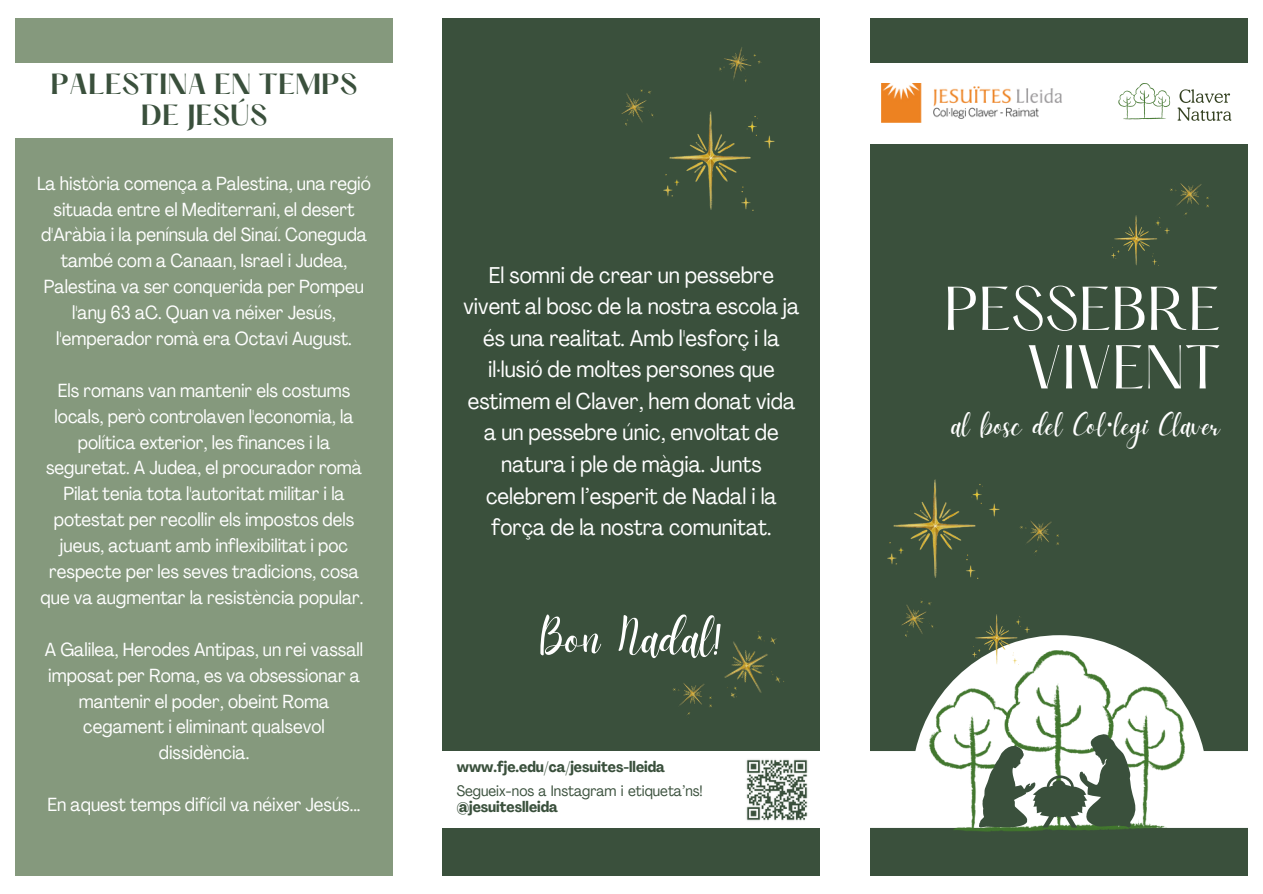
<style>
.page{position:relative;width:1263px;height:894px;background:#fff}
.page>*{position:absolute;margin:0;border:0;box-sizing:border-box;transform-origin:0 0}
.t1{font:54px/58.5px "Hatton";color:#fff;text-align:right}
.t2{font:51px "Daydream";color:#fff}
.t3{font:30px "Daydream";color:#fff}
.t4{font:600 25.5px/30.3px "Hatton";color:#3a503c;text-align:center}
.t5{font:condensed 22.5px/31.5px "Agrandir";color:#fff;text-align:center}
.t6{font:condensed 18.75px/25.8px "Agrandir";color:#fff;text-align:center}
.t7{font:condensed 15px/16.8px "Agrandir";color:#3a503c}
.t8{font:700 condensed 15px "Agrandir";color:#3a503c}
.s1{font-weight:700}
.s2{font-family:"Noto Sans"}
</style>
<div class="page">
<div style="left:16px;top:18px;width:377px;height:857px;background:#85997d"></div>
<div style="left:4px;top:63px;width:392px;height:74px;background:#fff"></div>
<div style="left:870px;top:18px;width:377px;height:857px;background:#3a503c"></div>
<svg style="left:870px;top:635px;width:378px;height:192px"></svg>
<div style="left:443px;top:18px;width:377px;height:857px;background:#3a503c"></div>
<img style="left:663px;top:112px;width:112px;height:99px">
<img style="left:621px;top:89px;width:33px;height:37px">
<img style="left:719px;top:47px;width:43px;height:35px">
<img style="left:724px;top:631px;width:60px;height:67px">
<img style="left:672px;top:683px;width:40px;height:32px">
<div style="left:436px;top:751px;width:418px;height:76px;background:#fff"></div>
<img style="left:746px;top:759px;width:62px;height:62px">
<div style="left:858px;top:63px;width:391px;height:80px;background:#fff"></div>
<img style="left:1118px;top:84px;width:53px;height:36px">
<img style="left:882px;top:83px;width:180px;height:40px">
<img style="left:1177px;top:89px;width:54px;height:32px">
<img style="left:888px;top:479px;width:111px;height:99px">
<img style="left:892px;top:601px;width:51px;height:41px">
<img style="left:1019px;top:520px;width:40px;height:33px">
<img style="left:913px;top:650px;width:291px;height:182px">
<svg style="left:979px;top:730px;width:159px;height:97px"></svg>
<img style="left:972px;top:614px;width:58px;height:50px">
<img style="left:1170px;top:183px;width:39px;height:32px">
<img style="left:1112px;top:215px;width:57px;height:51px">
<h4 class="t4" style="left:51px;top:72px;width:308px">PALESTINA EN TEMPS<br>DE JESÚS</h4>
<h6 class="t6" style="left:37px;top:172px;width:335px">La història comença a Palestina, una regió situada entre el Mediterrani, el desert d'Aràbia i la península del Sinaí. Coneguda també com a Canaan, Israel i Judea, Palestina va ser conquerida per Pompeu l'any 63 aC. Quan va néixer Jesús, l'emperador romà era Octavi August.</h6>
<h6 class="t6" style="left:40px;top:379px;width:324px">Els romans van mantenir els costums locals, però controlaven l'economia, la política exterior, les finances i la seguretat. A Judea, el procurador romà Pilat tenia tota l'autoritat militar i la potestat per recollir els impostos dels jueus, actuant amb inflexibilitat i poc respecte per les seves tradicions, cosa que va augmentar la resistència popular.</h6>
<h6 class="t6" style="left:45px;top:638px;width:320px">A Galilea, Herodes Antipas, un rei vassall imposat per Roma, es va obsessionar a mantenir el poder, obeint Roma cegament i eliminant qualsevol dissidència.</h6>
<h6 class="t6" style="left:48px;top:793px;width:315px">En aquest temps difícil va néixer Jesús...</h6>
<p class="t5" style="left:464px;top:261px;width:337px">El somni de crear un pessebre vivent al bosc de la nostra escola ja és una realitat. Amb l'esforç i la il·lusió de moltes persones que estimem el Claver, hem donat vida a un pessebre únic, envoltat de natura i ple de màgia. Junts celebrem l’esperit de Nadal i la força de la nostra comunitat.</p>
<p class="t2" style="left:540px;top:608px;width:184px">Bon Nadal!</p>
<p class="t8" style="left:457px;top:760px;width:210px">www.fje.edu/ca/jesuites-lleida</p>
<h5 class="t7" style="left:457px;top:783px;width:247px">Segueix-nos a Instagram i etiqueta’ns! <span class="s1">@jesuiteslleida</span></h5>
<h2 class="t1" style="left:944px;top:285px;width:278px">PESSEBRE<br>VIVENT</h2>
<p class="t3" style="left:951px;top:408px;width:271px">al bosc del Col<span class="s2">·</span>legi Claver</p>
</div>
